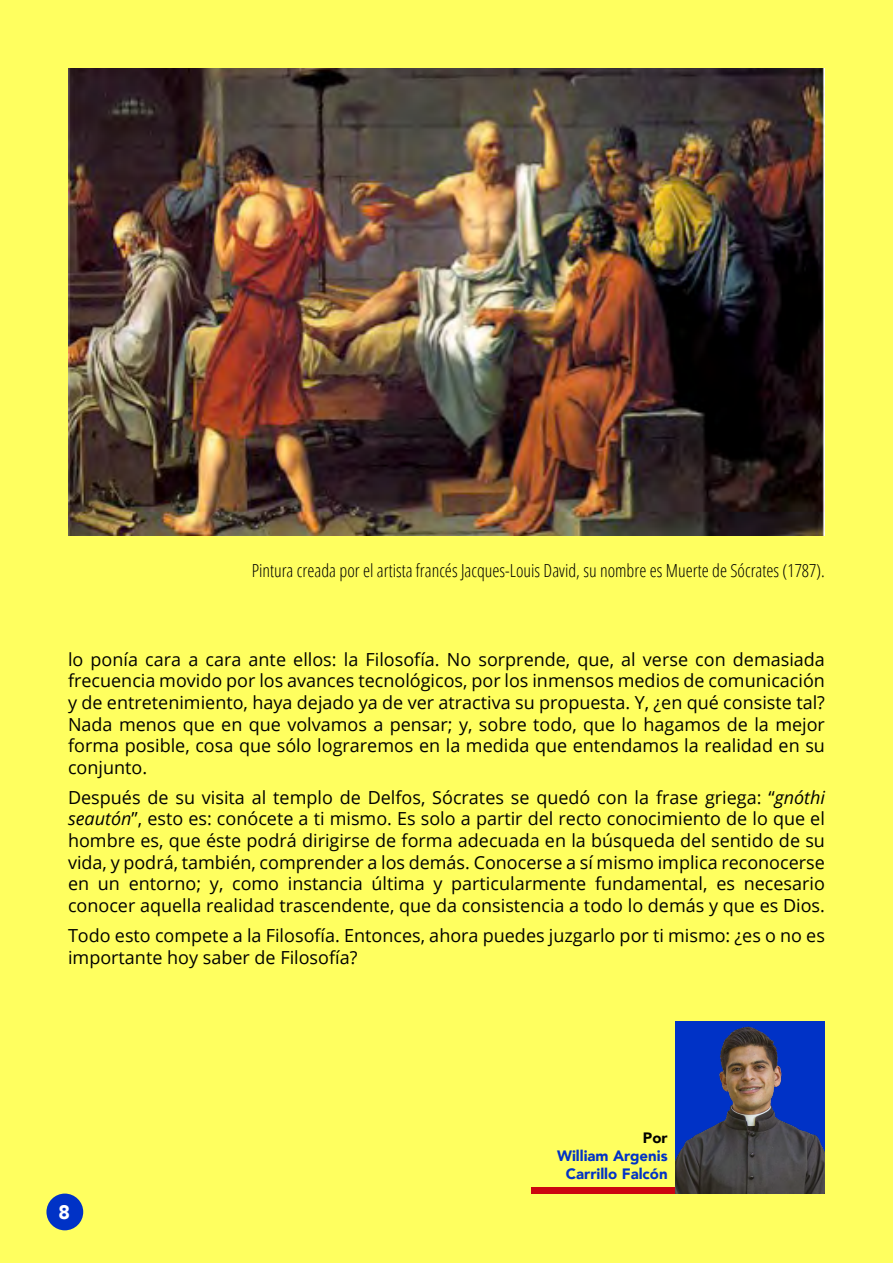
<style>
.page{position:relative;width:893px;height:1263px;background:#ffff5f}
.page>*{position:absolute;margin:0;border:0;box-sizing:border-box;transform-origin:0 0}
.t1{font:900 19.5px "Avenir";color:#fff}
.t2{font:18px/21.6px "Open Sans";color:#000;text-align:justify}
.t3{font:300 condensed 18px "Open Sans";color:#000}
.t4{font:900 15px/18px "Avenir";color:#0032c6;text-align:center}
.t5{font:900 15px "Avenir";color:#000}
.s1{font-style:italic}
</style>
<div class="page">
<div style="left:46px;top:1193px;width:37px;height:37px;background:#0032c6;border-radius:50%"></div>
<img style="left:68px;top:68px;width:757px;height:468px">
<img style="left:675px;top:1021px;width:150px;height:172px">
<div style="left:531px;top:1187px;width:144px;height:6px;background:#cb0610"></div>
<p class="t3" style="left:252px;top:558px;width:575px">Pintura creada por el artista francés Jacques-Louis David, su nombre es Muerte de Sócrates (1787).</p>
<p class="t2" style="left:68px;top:648px;width:758px">lo ponía cara a cara ante ellos: la Filosofía. No sorprende, que, al verse con demasiada frecuencia movido por los avances tecnológicos, por los inmensos medios de comunicación y de entretenimiento, haya dejado ya de ver atractiva su propuesta. Y, ¿en qué consiste tal?<br>Nada menos que en que volvamos a pensar; y, sobre todo, que lo hagamos de la mejor forma posible, cosa que sólo lograremos en la medida que entendamos la realidad en su conjunto.</p>
<p class="t2" style="left:68px;top:786px;width:758px">Después de su visita al templo de Delfos, Sócrates se quedó con la frase griega: “<span class="s1">gnóthi seautón</span>”, esto es: conócete a ti mismo. Es solo a partir del recto conocimiento de lo que el hombre es, que éste podrá dirigirse de forma adecuada en la búsqueda del sentido de su vida, y podrá, también, comprender a los demás. Conocerse a sí mismo implica reconocerse en un entorno; y, como instancia última y particularmente fundamental, es necesario conocer aquella realidad trascendente, que da consistencia a todo lo demás y que es Dios.</p>
<p class="t2" style="left:68px;top:924px;width:758px">Todo esto compete a la Filosofía. Entonces, ahora puedes juzgarlo por ti mismo: ¿es o no es importante hoy saber de Filosofía?</p>
<p class="t1" style="left:58px;top:1195px;width:13px">8</p>
<p class="t5" style="left:643px;top:1124px;width:26px">Por</p>
<p class="t4" style="left:557px;top:1146px;width:112px">William Argenis<br>Carrillo Falcón</p>
</div>
